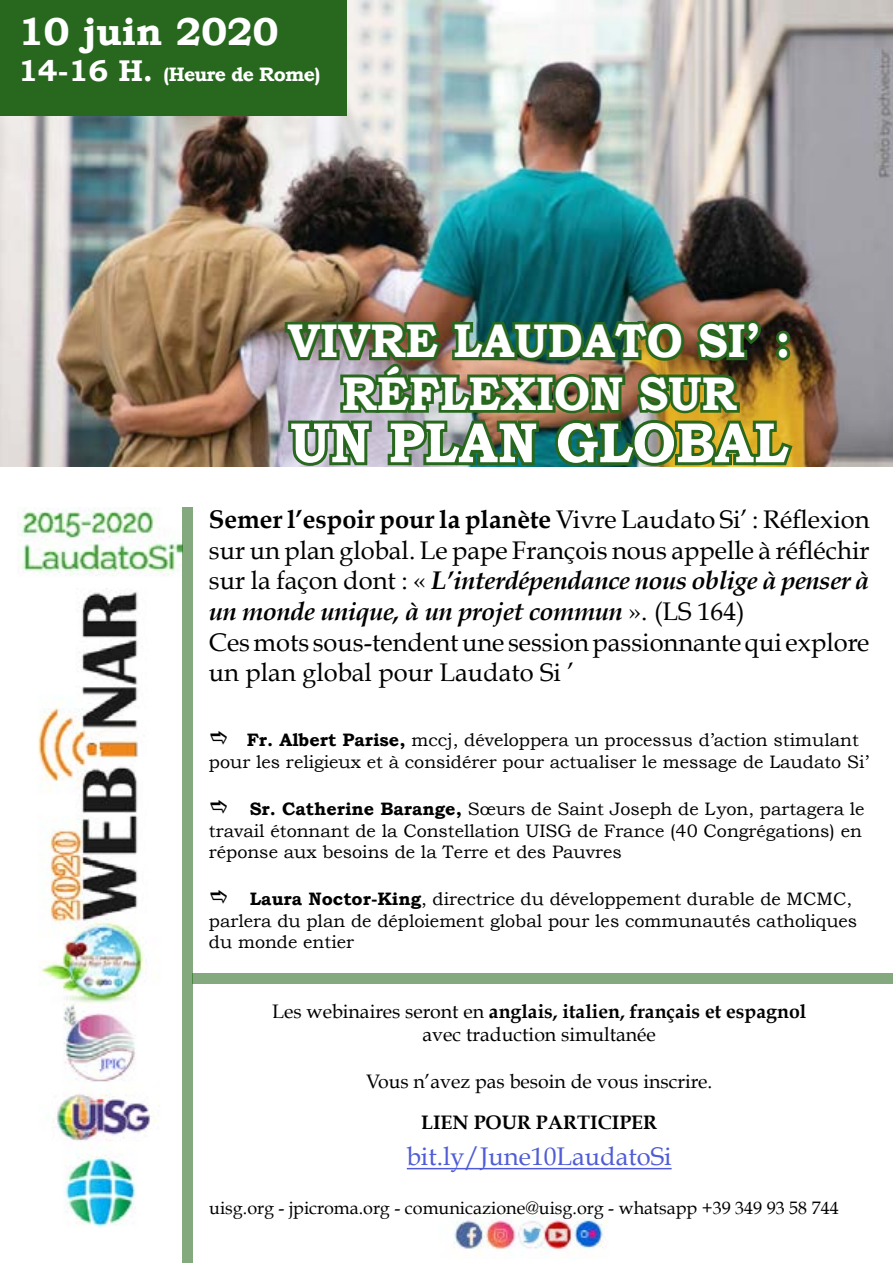
<style>
.page{position:relative;width:893px;height:1263px;background:#fff}
.page>*{position:absolute;margin:0;border:0;box-sizing:border-box;transform-origin:0 0}
.t1{font:700 56.7px "Bookman Old Style";color:#fff;scale:.95 1}
.t2{font:700 47.25px/52.5px "Bookman Old Style";color:#fff;text-align:center;scale:.95 1}
.t3{font:700 39px "Bookman Old Style";color:#fff}
.t4{font:25.5px/30.6px "Book Antiqua";color:#000}
.t5{font:25.5px "Book Antiqua";color:#4f5cd6}
.t6{font:19.5px/23.4px "Book Antiqua";color:#000;text-align:center}
.t7{font:700 19.5px "Bookman Old Style";letter-spacing:-.04em;color:#fff}
.t8{font:700 19.5px "Book Antiqua";color:#000}
.t9{font:18px/21.6px "Bookman Old Style";color:#000}
.t10{font:18px "Book Antiqua";color:#000}
.s1{font-size:30px}
.s2{font-weight:700}
.s3{font-weight:700;font-style:italic}
</style>
<div class="page">
<img style="left:454px;top:1214px;width:154px;height:42px">
<div style="left:193px;top:974px;width:700px;height:10px;background:#84a97f"></div>
<hr style="left:407px;top:1168px;width:265px;height:1px;background:#4f5cd6">
<img style="left:17px;top:507px;width:165px;height:720px">
<img style="left:0;top:0;width:892px;height:466px">
<img style="left:282px;top:315px;width:514px;height:152px">
<div style="left:0;top:0;width:347px;height:116px;background:#27681e"></div>
<div style="left:182px;top:507px;width:11px;height:756px;background:#84a97f"></div>
<h3 class="t3" style="left:18px;top:8px;width:262px">10 juin 2020</h3>
<p class="t7" style="left:18px;top:63px;width:304px"><span class="s1">14-16 H.</span> (Heure de Rome)</p>
<h2 class="t2" style="left:288px;top:314px;width:531px">VIVRE LAUDATO SI’ :<br>RÉFLEXION SUR</h2>
<h1 class="t1" style="left:290px;top:409px;width:526px">UN PLAN GLOBAL</h1>
<p class="t4" style="left:209px;top:504px;width:662px"><span class="s2">Semer l’espoir pour la planète</span> Vivre Laudato Si’ : Réflexion sur un plan global. Le pape François nous appelle à réfléchir sur la façon dont : « <span class="s3">L’interdépendance nous oblige à penser à un monde unique, à un projet commun</span> ». (LS 164)<br>Ces mots sous-tendent une session passionnante qui explore un plan global pour Laudato Si ’</p>
<p class="t9" style="left:209px;top:729px;width:661px;text-indent:38px"><span class="s2">Fr. Albert Parise,</span> mccj, développera un processus d’action stimulant pour les religieux et à considérer pour actualiser le message de Laudato Si’</p>
<p class="t9" style="left:209px;top:798px;width:657px;text-indent:41px"><span class="s2">Sr. Catherine Barange,</span> Sœurs de Saint Joseph de Lyon, partagera le travail étonnant de la Constellation UISG de France (40 Congrégations) en réponse aux besoins de la Terre et des Pauvres</p>
<p class="t9" style="left:209px;top:888px;width:650px;text-indent:41px"><span class="s2">Laura Noctor-King</span>, directrice du développement durable de MCMC, parlera du plan de déploiement global pour les communautés catholiques du monde entier</p>
<p class="t6" style="left:272px;top:999px;width:536px">Les webinaires seront en <span class="s2">anglais, italien, français et espagnol </span>avec traduction simultanée</p>
<p class="t6" style="left:366px;top:1069px;width:348px">Vous n’avez pas besoin de vous inscrire.</p>
<p class="t8" style="left:421px;top:1111px;width:238px">LIEN POUR PARTICIPER</p>
<h3 class="t5" style="left:407px;top:1141px;width:266px">bit.ly/June10LaudatoSi</h3>
<p class="t10" style="left:209px;top:1196px;width:631px">uisg.org - jpicroma.org - comunicazione@uisg.org - whatsapp +39 349 93 58 744</p>
</div>
